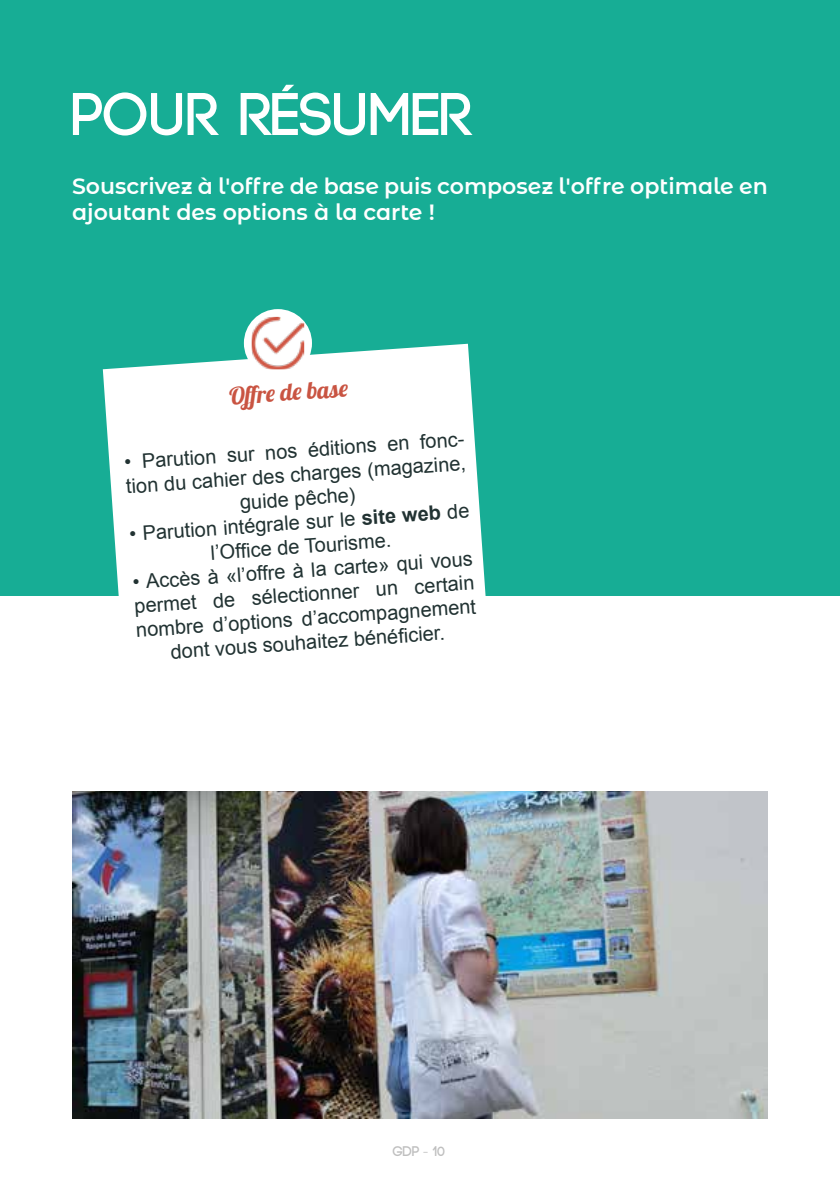
<style>
.page{position:relative;width:840px;height:1191px;background:#fff}
.page>*{position:absolute;margin:0;border:0;box-sizing:border-box;transform-origin:0 0}
.t1{font:700 60px "Code";color:#fff}
.t2{font:24px "Lobster 1.4";color:#c95442}
.t3{font:600 22px/26.4px "Montserrat Alternates";color:#fff}
.t4{font:20px/24px "Arial";color:#213232;text-align:center}
.t5{font:700 14px "Code";color:#bfbfbf}
.s1{font-weight:700}
.s2{font-family:"Adobe Caslon Pro";font-weight:400}
</style>
<div class="page">
<div style="left:0;top:0;width:839px;height:595px;background:#17ad95"></div>
<svg style="left:103px;top:344px;width:390px;height:252px;background:#e8f6f4"></svg>
<div style="left:244px;top:309px;width:68px;height:68px;background:#fff;border-radius:50%"></div>
<img style="left:251px;top:317px;width:53px;height:52px">
<img style="left:72px;top:791px;width:695px;height:328px">
<h1 class="t1" style="left:72px;top:84px;width:401px">POUR RÉSUMER</h1>
<p class="t3" style="left:72px;top:172px;width:697px">Souscrivez à l'offre de base puis composez l'offre optimale en ajoutant des options à la carte !</p>
<p class="t2" style="left:228px;top:381px;width:120px;rotate:-4deg">Off re de base</p>
<p class="t4" style="left:123px;top:450px;width:355px;rotate:-4deg">• Parution sur nos éditions en fonc-</p>
<p class="t4" style="left:125px;top:474px;width:342px;rotate:-4deg">tion du cahier des charges (magazine,</p>
<p class="t4" style="left:239px;top:491px;width:117px;rotate:-4deg">guide pêche)</p>
<p class="t4" style="left:129px;top:522px;width:342px;rotate:-4deg">• Parution intégrale sur le <span class="s1">site web</span> de l’Offi ce de Tourisme.</p>
<p class="t4" style="left:132px;top:570px;width:342px;rotate:-4deg">• Accès à «l’offre à la carte» qui vous permet de sélectionner un certain nombre d’options d’accompagnement dont vous souhaitez bénéfi cier.</p>
<p class="t5" style="left:392px;top:1144px;width:54px">GDP <span class="s2">-</span> 10</p>
</div>
